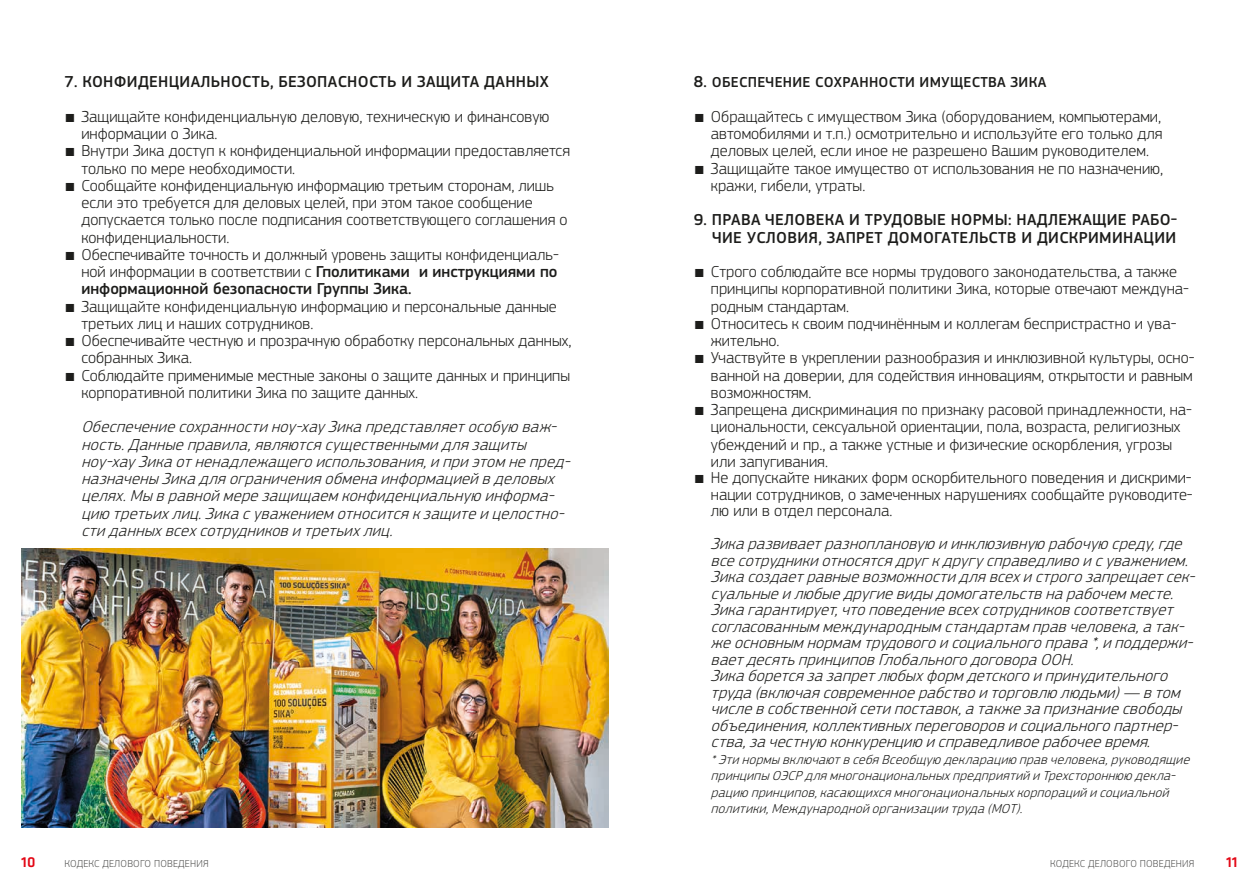
<style>
.page{position:relative;width:1259px;height:893px;background:#fff}
.page>*{position:absolute;margin:0;border:0;box-sizing:border-box;transform-origin:0 0}
.t1{font:300 16.5px/17.2px "PF Square Sans Pro";color:#1d1d1b}
.t2{font:italic 300 16.5px/16.5px "PF Square Sans Pro";color:#1d1d1b}
.Sub-chapter{font:500 16.5px/17.2px "PF Square Sans Pro";letter-spacing:.02em;color:#1d1d1b;text-align:right}
.SI_Klavika_copy{font:500 15px "PF Square Sans Pro";letter-spacing:.02em;color:#1d1d1b}
.t3{font:500 15px "Klavika";color:#e30614}
.t4{font:italic 300 13.5px/16.5px "PF Square Sans Pro";color:#1d1d1b}
.t5{font:300 10.5px "PF Square Sans Pro";letter-spacing:.02em;color:#575756}
.s1{font-family:"Klavika"}
.s2{font-weight:500}
.s3{font-size:16.5px}
</style>
<div class="page">
<img style="left:21px;top:549px;width:587px;height:278px">
<p class="Sub-chapter" style="left:64px;top:74px;width:486px">7. КОНФИДЕНЦИАЛЬНОСТЬ, БЕЗОПАСНОСТЬ И ЗАЩИТА ДАННЫХ</p>
<p class="t1" style="left:81px;top:108px;width:470px;text-indent:-17px"><span class="s1">́</span> Защищайте конфиденциальную деловую, техническую и финансовую информации о Зика.</p>
<p class="t1" style="left:81px;top:142px;width:490px;text-indent:-17px"><span class="s1">́</span> Внутри Зика доступ к конфиденциальной информации предоставляется только по мере необходимости.</p>
<p class="t1" style="left:81px;top:177px;width:488px;text-indent:-17px"><span class="s1">́</span> Сообщайте конфиденциальную информацию третьим сторонам, лишь если это требуется для деловых целей, при этом такое сообщение допускается только после подписания соответствующего соглашения о конфиденциальности.</p>
<p class="t1" style="left:81px;top:246px;width:479px;text-align:justify;text-indent:-17px"><span class="s1">́</span> Обеспечивайте точность и должный уровень защиты конфиденциаль&shy;ной информации в соответствии с <span class="s2">Гполитиками и инструкциями по информационной безопасности Группы Зика.</span></p>
<p class="t1" style="left:81px;top:297px;width:477px;text-indent:-17px"><span class="s1">́</span> Защищайте конфиденциальную информацию и персональные данные третьих лиц и наших сотрудников.</p>
<p class="t1" style="left:81px;top:332px;width:491px;text-indent:-17px"><span class="s1">́</span> Обеспечивайте честную и прозрачную обработку персональных данных, собранных Зика.</p>
<p class="t1" style="left:81px;top:366px;width:490px;text-indent:-17px"><span class="s1">́</span> Соблюдайте применимые местные законы о защите данных и принципы корпоративной политики Зика по защите данных.</p>
<p class="t2" style="left:81px;top:418px;width:495px;line-height:17.2px">Обеспечениесохранностиноу-хауЗикапредставляетособую важ&shy;ность.Данныеправила,являютсясущественнымидлязащиты ноу-хауЗикаотненадлежащегоиспользования,иприэтом непред&shy;назначены Зикадляограниченияобменаинформациейвделовых целях.Мы в равноймерезащищаем конфиденциальную информа&shy;цию третьихлиц.Зикас уважением относитсяк защитеи целостно&shy;стиданныхвсехсотрудникови третьихлиц.</p>
<p class="SI_Klavika_copy" style="left:694px;top:74px;width:354px"><span class="s3">8.</span> ОБЕСПЕЧЕНИЕ СОХРАННОСТИ ИМУЩЕСТВА ЗИКА</p>
<p class="t1" style="left:711px;top:108px;width:453px;text-align:justify;text-indent:-17px"><span class="s1">́</span> Обращайтесь с имуществом Зика (оборудованием, компьютерами, автомобилями и т.п.) осмотрительно и используйте его только для деловых целей, если иное не разрешено Вашим руководителем.</p>
<p class="t1" style="left:711px;top:159px;width:454px;text-indent:-17px"><span class="s1">́</span> Защищайте такое имущество от использования не по назначению, кражи, гибели, утраты.</p>
<p class="Sub-chapter" style="left:694px;top:212px;width:485px">9. ПРАВА ЧЕЛОВЕКА И ТРУДОВЫЕ НОРМЫ: НАДЛЕЖАЩИЕ РАБО-<br>ЧИЕ УСЛОВИЯ, ЗАПРЕТ ДОМОГАТЕЛЬСТВ И ДИСКРИМИНАЦИИ</p>
<p class="t1" style="left:711px;top:263px;width:479px;text-indent:-17px"><span class="s1">́</span> Строго соблюдайте все нормы трудового законодательства, а также принципы корпоративной политики Зика, которые отвечают междуна&shy;родным стандартам.</p>
<p class="t1" style="left:711px;top:315px;width:467px;text-indent:-17px"><span class="s1">́</span> Относитесь к своим подчинённым и коллегам беспристрастно и ува&shy;жительно.</p>
<p class="t1" style="left:711px;top:349px;width:485px;text-align:justify;text-indent:-17px"><span class="s1">́</span> Участвуйте в укреплении разнообразия и инклюзивной культуры, осно&shy;ванной на доверии, для содействия инновациям, открытости и равным возможностям.</p>
<p class="t1" style="left:711px;top:401px;width:483px;text-indent:-17px"><span class="s1">́</span> Запрещена дискриминация по признаку расовой принадлежности, на&shy;циональности, сексуальной ориентации, пола, возраста, религиозных убеждений и пр., а также устные и физические оскорбления, угрозы или запугивания.</p>
<p class="t1" style="left:711px;top:470px;width:483px;line-height:16.5px;text-align:justify;text-indent:-17px"><span class="s1">́</span> Не допускайте никаких форм оскорбительного поведения и дискрими&shy;нации сотрудников, о замеченных нарушениях сообщайте руководите&shy;лю или в отдел персонала.</p>
<p class="t2" style="left:711px;top:536px;width:490px">Зикаразвиваетразноплановую и инклюзивную рабочую среду,где всесотрудникиотносятсядругк другусправедливои с уважением.<br>Зикасоздаетравныевозможностидлявсехи строгозапрещаетсек&shy;суальныеи любыедругиевидыдомогательствна рабочемместе.<br>Зикагарантирует,чтоповедениевсехсотрудниковсоответствует согласованныммеждународнымстандартамправчеловека,а так&shy;жеосновнымнормамтрудовогои социальногоправа *,и поддержи&shy;ваетдесятьпринциповГлобальногодоговораООН.<br>Зикаборетсяза запретлюбыхформдетскогои принудительного труда(включаясовременноерабствои торговлю людьми) — в том числев собственнойсетипоставок,а такжеза признаниесвободы объединения,коллективныхпереговорови социальногопартнер&shy;ства,за честную конкуренцию и справедливоерабочеевремя.</p>
<p class="t4" style="left:711px;top:751px;width:484px">*Этинормывключаютв себяВсеобщую декларацию правчеловека,руководящие принципыОЭСРдлямногонациональныхпредприятийи Трехстороннюю декла&shy;рацию принципов,касающихсямногонациональныхкорпорацийи социальной политики,Международнойорганизациитруда(МОТ).</p>
<p class="t3" style="left:21px;top:852px;width:16px">10</p>
<p class="t5" style="left:64px;top:857px;width:146px">КОДЕКС ДЕЛОВОГО ПОВЕДЕНИЯ</p>
<p class="t5" style="left:1050px;top:857px;width:146px">КОДЕКС ДЕЛОВОГО ПОВЕДЕНИЯ</p>
<p class="t3" style="left:1226px;top:852px;width:13px">11</p>
</div>
